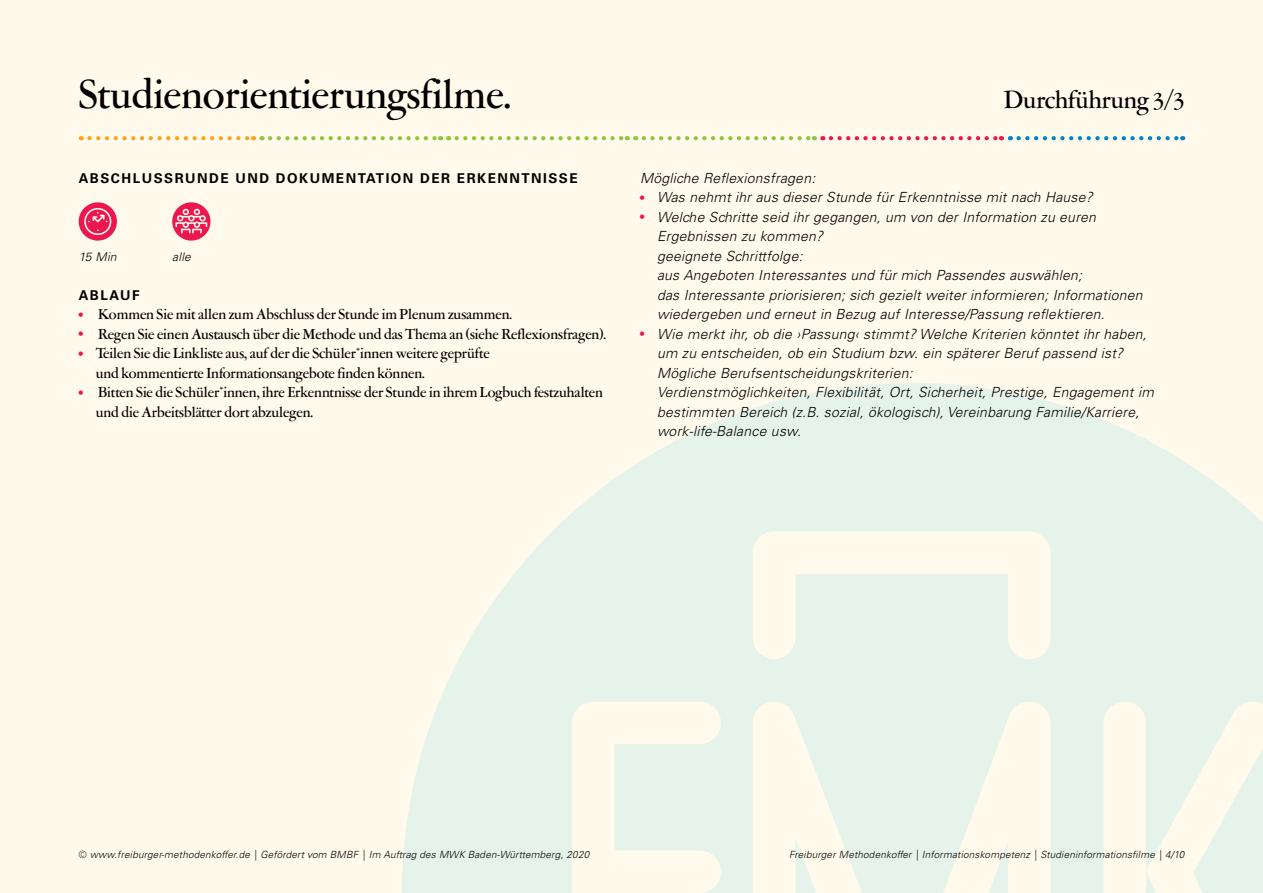
<style>
.page{position:relative;width:1263px;height:893px;background:#fffaeb}
.page>*{position:absolute;margin:0;border:0;box-sizing:border-box;transform-origin:0 0}
.t1{font:500 42px "Garamont Amst SH";color:#000}
.t2{font:500 25.5px "Garamont Amst SH";color:#000}
.t3{font:500 15px/19.5px "Garamont Amst SH";color:#000}
.t4{font:italic 300 13.95px/19.5px "Univers LT Pro 45";letter-spacing:.02em;color:#000}
.t5{font:700 13.5px "Univers LT Pro 65";letter-spacing:.11em;color:#000}
.t6{font:italic 300 12px "Univers LT Pro 45";letter-spacing:.02em;color:#000}
.t7{font:italic 300 9.9px "Univers LT Pro 45";letter-spacing:.02em;color:#000}
.s1{font-family:"Univers LT Pro 65";font-weight:700;font-size:12px;color:#ed1651}
.s2{font-family:"Univers LT Pro 65";font-weight:700;font-style:normal;font-size:12px;color:#ed1651}
</style>
<div class="page">
<svg style="left:402px;top:383px;width:861px;height:510px;fill:#e6f3eb"></svg>
<svg style="left:89px;top:136px;width:165px;height:4px"></svg>
<svg style="left:270px;top:136px;width:171px;height:4px"></svg>
<svg style="left:457px;top:136px;width:171px;height:4px"></svg>
<svg style="left:644px;top:136px;width:171px;height:4px"></svg>
<svg style="left:831px;top:136px;width:171px;height:4px"></svg>
<svg style="left:1018px;top:136px;width:165px;height:4px"></svg>
<svg style="left:79px;top:202px;width:38px;height:39px"></svg>
<svg style="left:172px;top:202px;width:38px;height:39px"></svg>
<h1 class="t1" style="left:79px;top:72px;width:434px">Studienorientierungsfilme.</h1>
<p class="t5" style="left:79px;top:169px;width:500px">ABSCHLUSSRUNDE UND DOKUMENTATION DER ERKENNTNISSE</p>
<p class="t6" style="left:79px;top:249px;width:39px">15 Min</p>
<p class="t6" style="left:172px;top:249px;width:20px">alle</p>
<p class="t5" style="left:79px;top:286px;width:62px">ABLAUF</p>
<p class="t3" style="left:79px;top:305px;width:435px"><span class="s1">•</span> Kommen Sie mit allen zum Abschluss der Stunde im Plenum zusammen.</p>
<p class="t3" style="left:79px;top:325px;width:529px"><span class="s1">•</span> Regen Sie einen Austausch über die Methode und das Thema an (siehe Reflexionsfragen).</p>
<p class="t3" style="left:96px;top:344px;width:396px;text-indent:-17px"><span class="s1">•</span> Teilen Sie die Linkliste aus, auf der die Schüler*innen weitere geprüfte und kommentierte Informationsangebote finden können.</p>
<p class="t3" style="left:96px;top:383px;width:509px;text-indent:-17px"><span class="s1">•</span> Bitten Sie die Schüler*innen, ihre Erkenntnisse der Stunde in ihrem Logbuch festzuhalten und die Arbeitsblätter dort abzulegen.</p>
<h2 class="t2" style="left:1004px;top:86px;width:182px">Durchführung 3/3</h2>
<p class="t4" style="left:640px;top:168px;width:177px">Mögliche Reflexionsfragen:</p>
<p class="t4" style="left:640px;top:188px;width:454px"><span class="s2">•</span> Was nehmt ihr aus dieser Stunde für Erkenntnisse mit nach Hause?</p>
<p class="t4" style="left:657px;top:207px;width:487px;text-indent:-17px"><span class="s2">•</span> Welche Schritte seid ihr gegangen, um von der Information zu euren Ergebnissen zu kommen?<br>geeignete Schrittfolge:<br>aus Angeboten Interessantes und für mich Passendes auswählen;<br>das Interessante priorisieren; sich gezielt weiter informieren; Informationen wiedergeben und erneut in Bezug auf Interesse/Passung reflektieren.</p>
<p class="t4" style="left:657px;top:324px;width:498px;text-indent:-17px"><span class="s2">•</span> Wie merkt ihr, ob die ›Passung‹ stimmt? Welche Kriterien könntet ihr haben, um zu entscheiden, ob ein Studium bzw. ein späterer Beruf passend ist?<br>Mögliche Berufsentscheidungskriterien:<br>Verdienstmöglichkeiten, Flexibilität, Ort, Sicherheit, Prestige, Engagement im bestimmten Bereich (z.B. sozial, ökologisch), Vereinbarung Familie/Karriere, work-life-Balance usw.</p>
<p class="t7" style="left:79px;top:848px;width:512px">© www.freiburger-methodenkoffer.de | Gefördert vom BMBF | Im Auftrag des MWK Baden-Württemberg, 2020</p>
<p class="t7" style="left:789px;top:848px;width:396px">Freiburger Methodenkoffer | Informationskompetenz | Studieninformationsfilme | 4/10</p>
</div>
